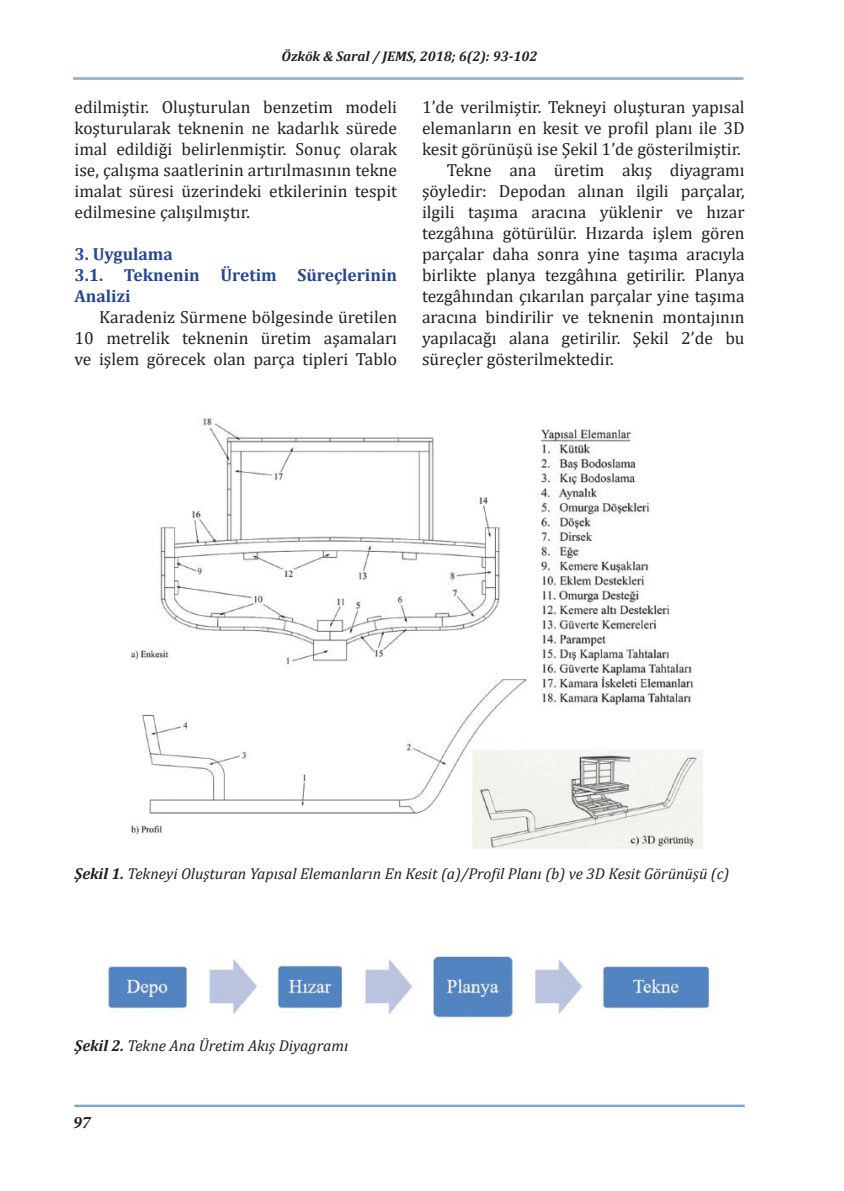
<style>
.page{position:relative;width:844px;height:1191px;background:#fff}
.page>*{position:absolute;margin:0;border:0;box-sizing:border-box;transform-origin:0 0}
.t1{font:17.5px/21px "Cambria";color:#241f1f;text-align:justify}
.t2{font:700 17.5px/21px "Cambria";color:#254691}
.t3{font:italic 700 17.5px "Minion Pro";color:#241f1f}
.t4{font:italic 15.75px "Cambria";color:#241f1f}
.t5{font:italic 700 14px "Cambria";color:#241f1f}
.s1{font-weight:700}
</style>
<div class="page">
<hr style="left:74px;top:1104px;width:670px;height:1px;background:#5b8ec1">
<hr style="left:74px;top:1106px;width:670px;height:1px;background:#5b8ec1">
<hr style="left:73px;top:78px;width:670px;height:1px;background:#5b8ec1">
<hr style="left:73px;top:79px;width:670px;height:1px;background:#5b8ec1">
<img style="left:131px;top:418px;width:571px;height:430px">
<img style="left:107px;top:952px;width:607px;height:70px">
<p class="t5" style="left:281px;top:47px;width:257px">Özkök &amp; Saral / JEMS, 2018; 6(2): 93-102</p>
<p class="t1" style="left:74px;top:96px;width:324px">edilmiştir. Oluşturulan benzetim modeli koşturularak teknenin ne kadarlık sürede imal edildiği belirlenmiştir. Sonuç olarak ise, çalışma saatlerinin artırılmasının tekne imalat süresi üzerindeki etkilerinin tespit edilmesine çalışılmıştır.</p>
<p class="t2" style="left:74px;top:243px;width:324px">3. Uygulama<br>3.1. Teknenin Üretim Süreçlerinin<br>Analizi</p>
<p class="t1" style="left:74px;top:306px;width:324px;text-indent:25px">Karadeniz Sürmene bölgesinde üretilen 10 metrelik teknenin üretim aşamaları ve işlem görecek olan parça tipleri Tablo</p>
<p class="t1" style="left:422px;top:96px;width:324px">1’de verilmiştir. Tekneyi oluşturan yapısal</p>
<p class="t1" style="left:422px;top:117px;width:324px">elemanların en kesit ve profil planı ile 3D</p>
<p class="t1" style="left:422px;top:138px;width:320px">kesit görünüşü ise Şekil 1’de gösterilmiştir.</p>
<p class="t1" style="left:446px;top:159px;width:299px">Tekne ana üretim akış diyagramı</p>
<p class="t1" style="left:422px;top:180px;width:324px">şöyledir: Depodan alınan ilgili parçalar,</p>
<p class="t1" style="left:422px;top:201px;width:324px">ilgili taşıma aracına yüklenir ve hızar</p>
<p class="t1" style="left:422px;top:222px;width:324px">tezgâhına götürülür. Hızarda işlem gören</p>
<p class="t1" style="left:422px;top:243px;width:324px">parçalar daha sonra yine taşıma aracıyla</p>
<p class="t1" style="left:422px;top:264px;width:324px">birlikte planya tezgâhına getirilir. Planya</p>
<p class="t1" style="left:422px;top:285px;width:324px">tezgâhından çıkarılan parçalar yine taşıma</p>
<p class="t1" style="left:422px;top:306px;width:324px">aracına bindirilir ve teknenin montajının</p>
<p class="t1" style="left:422px;top:327px;width:324px">yapılacağı alana getirilir. Şekil 2’de bu</p>
<p class="t1" style="left:422px;top:348px;width:193px">süreçler gösterilmektedir.</p>
<p class="t4" style="left:74px;top:863px;width:656px"><span class="s1">Şekil 1.</span> Tekneyi Oluşturan Yapısal Elemanların En Kesit (a)/Profil Planı (b) ve 3D Kesit Görünüşü (c)</p>
<p class="t4" style="left:74px;top:1034px;width:275px"><span class="s1">Şekil 2.</span> Tekne Ana Üretim Akış Diyagramı</p>
<p class="t3" style="left:73px;top:1109px;width:19px">97</p>
</div>
